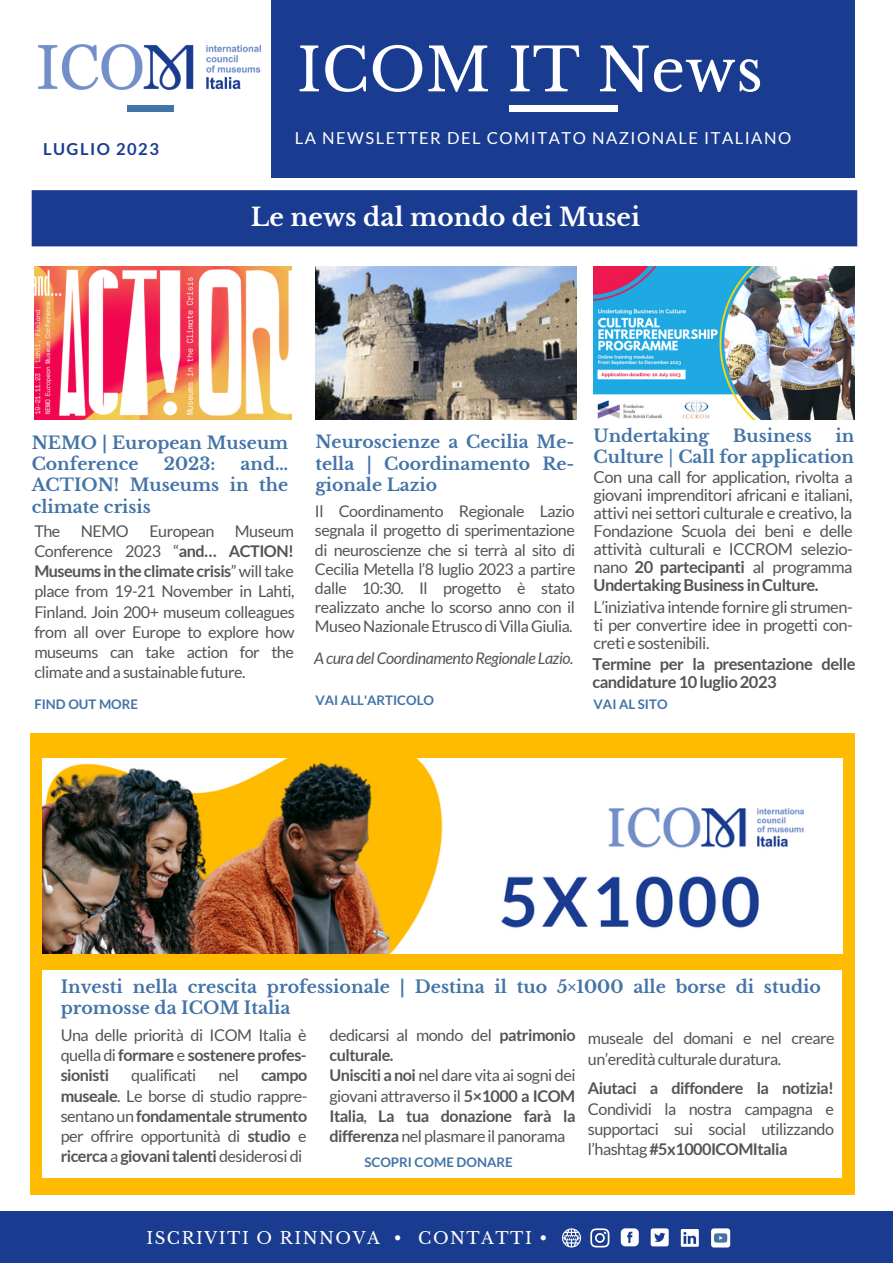
<style>
.page{position:relative;width:893px;height:1264px;background:#fff}
.page>*{position:absolute;margin:0;border:0;box-sizing:border-box;transform-origin:0 0}
.t1{font:59.55px "Libre Baskerville";color:#fff}
.t2{font:700 24.75px "Libre Baskerville";color:#fff}
.t3{font:700 17.4px/21.3px "Libre Baskerville";color:#4373a7}
.t4{font:700 17.25px/21.3px "Libre Baskerville";color:#4373a7;text-align:justify}
.t5{font:16.5px/18px "Lato";letter-spacing:-.03em;color:#545454;text-align:justify}
.t6{font:700 16.5px/18px "Lato";letter-spacing:-.03em;color:#545454}
.t7{font:16.5px "Lato";letter-spacing:.09em;color:#fff}
.t8{font:16.5px "Libre Baskerville";letter-spacing:.09em;color:#fff}
.t9{font:700 16.5px "Lato";letter-spacing:.09em;color:#1a3c90}
.t10{font:16.2px/20.2px "Lato";letter-spacing:-.03em;color:#545454;text-align:justify}
.t11{font:700 16.2px/20.2px "Lato";letter-spacing:-.03em;color:#545454}
.t12{font:16.05px/19px "Lato";letter-spacing:-.03em;color:#545454;text-align:justify}
.t13{font:italic 16.05px "Lato";letter-spacing:-.03em;color:#545454}
.t14{font:700 13.2px "Lato";color:#4373a7}
.s1{font-weight:700}
.s2{font-weight:400}
</style>
<div class="page">
<div style="left:271px;top:0;width:583px;height:177px;background:#1a3c90"></div>
<div style="left:127px;top:105px;width:46px;height:6px;background:#4373a7"></div>
<img style="left:38px;top:44px;width:223px;height:45px">
<div style="left:509px;top:105px;width:108px;height:6px;background:#fff"></div>
<div style="left:0;top:1211px;width:892px;height:51px;background:#1a3c90"></div>
<svg style="left:590px;top:1228px;width:19px;height:19px"></svg>
<svg style="left:680px;top:1229px;width:18px;height:17px"></svg>
<svg style="left:620px;top:1228px;width:18px;height:18px"></svg>
<svg style="left:650px;top:1228px;width:18px;height:18px"></svg>
<svg style="left:711px;top:1228px;width:19px;height:19px"></svg>
<svg style="left:562px;top:1228px;width:19px;height:19px"></svg>
<img style="left:34px;top:267px;width:258px;height:152px">
<div style="left:32px;top:190px;width:825px;height:56px;background:#1a3c90"></div>
<img style="left:593px;top:267px;width:261px;height:152px">
<div style="left:30px;top:733px;width:824px;height:461px;background:#fb0"></div>
<img style="left:42px;top:758px;width:800px;height:195px">
<div style="left:42px;top:970px;width:799px;height:207px;background:#fff"></div>
<img style="left:315px;top:267px;width:261px;height:152px">
<p class="t9" style="left:43px;top:139px;width:117px">LUGLIO 2023</p>
<p class="t1" style="left:297px;top:34px;width:467px">ICOM IT News</p>
<p class="t7" style="left:295px;top:128px;width:498px">LA NEWSLETTER DEL COMITATO NAZIONALE ITALIANO</p>
<p class="t2" style="left:251px;top:202px;width:390px">Le news dal mondo dei Musei</p>
<p class="t4" style="left:32px;top:432px;width:258px">NEMO | European Museum<br>Conference</p>
<p class="t4" style="left:32px;top:453px;width:258px;text-indent:209px">and… ACTION! Museums in the climate crisis</p>
<p class="t10" style="left:34px;top:520px;width:28px">The</p>
<p class="t10" style="left:81px;top:520px;width:49px">NEMO</p>
<p class="t10" style="left:149px;top:520px;width:67px">European</p>
<p class="t4" style="left:164px;top:453px;width:53px">2023:</p>
<p class="t10" style="left:34px;top:520px;width:262px;text-indent:200px">Museum Conference 2023 “<span class="s1">and… ACTION!<br>Museums in the climate crisis</span>” will take place from 19-21 November in Lahti, Finland. Join 200+ museum colleagues from all over Europe to explore how museums can take action for the climate and a sustainable future.</p>
<p class="t14" style="left:34px;top:696px;width:105px">FIND OUT MORE</p>
<p class="t4" style="left:315px;top:431px;width:260px">Neuroscienze a Cecilia Me&shy;tella | Coordinamento Re&shy;gionale Lazio</p>
<p class="t12" style="left:315px;top:501px;width:262px">Il Coordinamento Regionale Lazio segnala il progetto di sperimentazione di neuroscienze che si terrà al sito di Cecilia Metella l’8 luglio 2023 a partire dalle 10:30. Il progetto è stato realizzato anche lo scorso anno con il Museo Nazionale Etrusco di Villa Giulia.</p>
<p class="t13" style="left:314px;top:648px;width:261px">A cura del Coordinamento Regionale Lazio.</p>
<p class="t14" style="left:315px;top:692px;width:120px">VAI ALL'ARTICOLO</p>
<p class="t4" style="left:593px;top:425px;width:117px">Undertaking</p>
<p class="t4" style="left:732px;top:425px;width:80px">Business</p>
<p class="t4" style="left:593px;top:425px;width:262px;text-align:right">in<br>Culture <span class="s2">|</span> Call for application</p>
<p class="t5" style="left:593px;top:467px;width:261px">Con una call for application, rivolta a giovani imprenditori africani e italiani, attivi nei settori culturale e creativo, la Fondazione Scuola dei beni e delle attività culturali e ICCROM selezio&shy;nano <span class="s1">20 partecipanti</span> al programma <span class="s1">Undertaking Business in Culture.</span></p>
<p class="t5" style="left:593px;top:597px;width:261px">L’iniziativa intende fornire gli strumen&shy;ti per convertire idee in progetti con&shy;creti e sostenibili.</p>
<p class="t6" style="left:592px;top:654px;width:264px">Termine per la presentazione delle candidature 10 luglio 2023</p>
<p class="t14" style="left:593px;top:696px;width:75px">VAI AL SITO</p>
<p class="t3" style="left:61px;top:976px;width:761px">Investi nella crescita professionale | Destina il tuo 5×1000 alle borse di studio promosse da ICOM Italia</p>
<p class="t10" style="left:61px;top:1024px;width:247px">Una delle priorità di ICOM Italia è quella di <span class="s1">formare</span> e <span class="s1">sostenere profes&shy;sionisti</span></p>
<p class="t11" style="left:329px;top:1024px;width:247px"><span class="s2">dedicarsi al mondo del</span> patrimonio culturale.</p>
<p class="t10" style="left:329px;top:1065px;width:247px"><span class="s1">Unisciti a noi</span> nel dare vita ai sogni dei giovani attraverso il <span class="s1">5×1000 a ICOM Italia</span>, <span class="s1">La tua donazione farà la differenza</span> nel plasmare il panorama</p>
<p class="t10" style="left:588px;top:1027px;width:248px">museale del domani e nel creare un’eredità culturale duratura.</p>
<p class="t10" style="left:131px;top:1065px;width:67px">qualificati</p>
<p class="t10" style="left:218px;top:1065px;width:22px">nel</p>
<p class="t10" style="left:61px;top:1065px;width:248px;text-indent:200px"><span class="s1">campo museale</span>. Le borse di studio rappre&shy;sentano un <span class="s1">fondamentale strumento </span>per offrire opportunità di <span class="s1">studio</span> e <span class="s1">ricerca</span> a <span class="s1">giovani talenti</span> desiderosi di</p>
<p class="t10" style="left:588px;top:1077px;width:248px"><span class="s1">Aiutaci a diffondere la notizia!<br></span>Condividi la nostra campagna e supportaci sui social utilizzando l’hashtag <span class="s1">#5x1000ICOMItalia</span></p>
<p class="t14" style="left:364px;top:1153px;width:150px">SCOPRI COME DONARE</p>
<p class="t8" style="left:146px;top:1227px;width:257px">ISCRIVITI O RINNOVA •</p>
<p class="t8" style="left:418px;top:1227px;width:131px">CONTATTI •</p>
</div>
